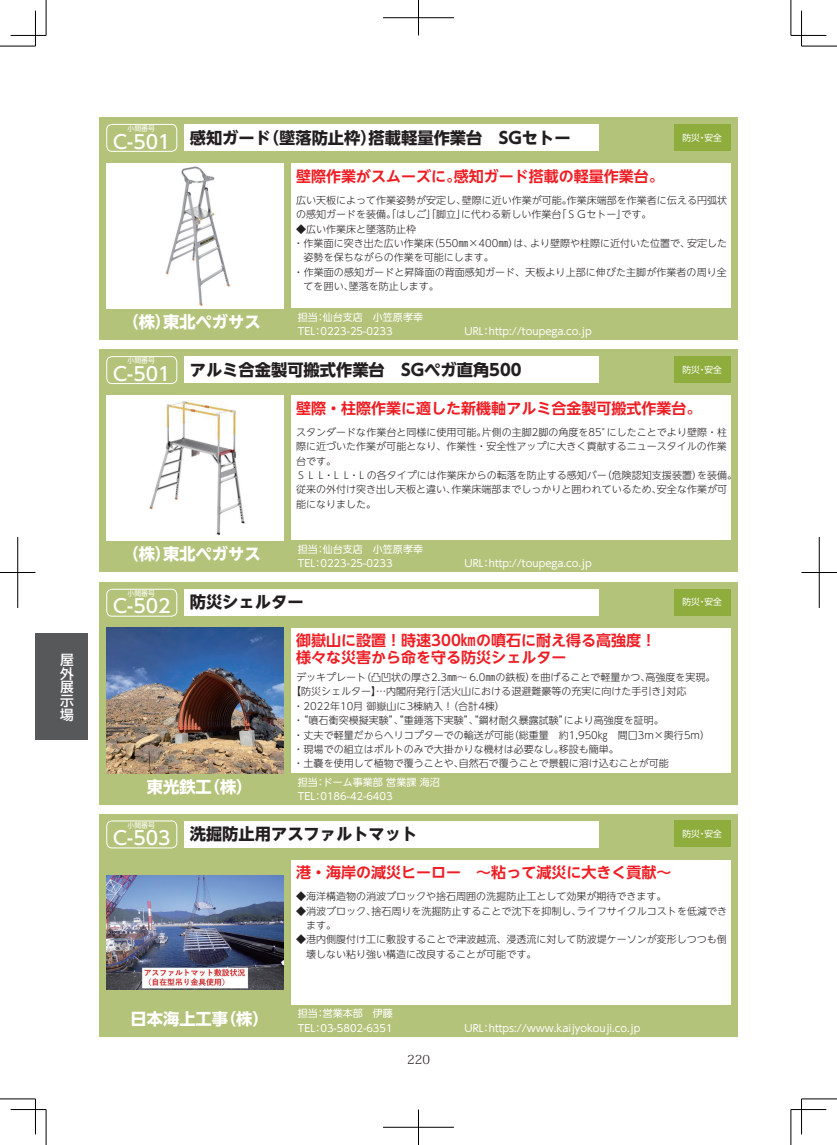
<style>
.page{position:relative;width:837px;height:1145px;background:#fff}
.page>*{position:absolute;margin:0;border:0;box-sizing:border-box;transform-origin:0 0}
.t1{font:700 16.25px "UD Shin Go NT Pro";color:#231f20}
.t2{font:700 16.25px "UD Shin Go NT Pro";color:#fff}
.t3{font:700 15px/16.9px "UD Shin Go NT Pro De";color:#ee1d23}
.t4{font:500 13.75px/13.8px "UD Shin Go Pro";color:#fff;text-align:justify}
.t5{font:300 12.5px "Koz Min Pro";color:#231f20}
.t6{font:300 10px/14.4px "UD Shin Go NT Pro";color:#231f20}
.t7{font:10px "UD Shin Go NT Pro";color:#fff}
.t8{font:8.75px "UD Shin Go NT Pro";color:#fff}
.t9{font:6.88px "UD Shin Go NT Pro";color:#fff}
.s1{font-weight:500;font-size:18.75px;color:#fff}
</style>
<div class="page">
<div style="left:99px;top:813px;width:638px;height:223px;background:#b4c37a"></div>
<div style="left:106px;top:820px;width:71px;height:28px;border:1px solid #fff;border-radius:5px"></div>
<div style="left:673px;top:820px;width:57px;height:27px;background:#8fad3d"></div>
<div style="left:291px;top:859px;width:439px;height:145px;background:#fff"></div>
<div style="left:184px;top:820px;width:415px;height:27px;background:#fff"></div>
<img style="left:106px;top:875px;width:177px;height:114px">
<div style="left:99px;top:582px;width:638px;height:223px;background:#b4c37a"></div>
<div style="left:106px;top:589px;width:71px;height:27px;border:1px solid #fff;border-radius:5px"></div>
<div style="left:673px;top:589px;width:57px;height:26px;background:#8fad3d"></div>
<div style="left:291px;top:628px;width:439px;height:145px;background:#fff"></div>
<div style="left:184px;top:589px;width:415px;height:26px;background:#fff"></div>
<img style="left:106px;top:628px;width:177px;height:145px">
<div style="left:99px;top:349px;width:638px;height:223px;background:#b4c37a"></div>
<div style="left:106px;top:356px;width:71px;height:28px;border:1px solid #fff;border-radius:5px"></div>
<div style="left:673px;top:356px;width:57px;height:27px;background:#8fad3d"></div>
<div style="left:291px;top:395px;width:439px;height:145px;background:#fff"></div>
<div style="left:184px;top:356px;width:415px;height:27px;background:#fff"></div>
<div style="left:106px;top:395px;width:177px;height:145px;background:#fff"></div>
<img style="left:149px;top:400px;width:96px;height:135px">
<div style="left:99px;top:117px;width:638px;height:223px;background:#b4c37a"></div>
<div style="left:106px;top:124px;width:71px;height:28px;border:1px solid #fff;border-radius:5px"></div>
<div style="left:673px;top:124px;width:57px;height:27px;background:#8fad3d"></div>
<div style="left:291px;top:163px;width:439px;height:145px;background:#fff"></div>
<div style="left:184px;top:124px;width:415px;height:27px;background:#fff"></div>
<div style="left:106px;top:163px;width:177px;height:145px;background:#fff"></div>
<img style="left:165px;top:166px;width:66px;height:140px">
<div style="left:35px;top:633px;width:53px;height:106px;background:#57585a"></div>
<hr style="left:0;top:46px;width:35px;height:1px;background:#000">
<hr style="left:801px;top:46px;width:35px;height:1px;background:#000">
<hr style="left:0;top:1098px;width:35px;height:1px;background:#000">
<hr style="left:801px;top:1098px;width:35px;height:1px;background:#000">
<hr style="left:46px;top:0;width:1px;height:35px;background:#000">
<hr style="left:46px;top:1109px;width:1px;height:35px;background:#000">
<hr style="left:790px;top:0;width:1px;height:35px;background:#000">
<hr style="left:790px;top:1109px;width:1px;height:35px;background:#000">
<hr style="left:11px;top:35px;width:35px;height:1px;background:#000">
<hr style="left:790px;top:35px;width:36px;height:1px;background:#000">
<hr style="left:11px;top:1109px;width:35px;height:1px;background:#000">
<hr style="left:790px;top:1109px;width:36px;height:1px;background:#000">
<hr style="left:35px;top:11px;width:1px;height:35px;background:#000">
<hr style="left:35px;top:1098px;width:1px;height:36px;background:#000">
<hr style="left:801px;top:11px;width:1px;height:35px;background:#000">
<hr style="left:801px;top:1098px;width:1px;height:36px;background:#000">
<hr style="left:383px;top:18px;width:71px;height:1px;background:#000">
<hr style="left:418px;top:0;width:1px;height:35px;background:#000">
<hr style="left:383px;top:1127px;width:71px;height:1px;background:#000">
<hr style="left:418px;top:1109px;width:1px;height:35px;background:#000">
<hr style="left:0;top:572px;width:35px;height:1px;background:#000">
<hr style="left:18px;top:537px;width:1px;height:71px;background:#000">
<hr style="left:801px;top:572px;width:35px;height:1px;background:#000">
<hr style="left:818px;top:537px;width:1px;height:71px;background:#000">
<h3 class="t4" style="left:60px;top:652px;width:15px">屋外展示場</h3>
<p class="t9" style="left:127px;top:123px;width:29px">小間番号</p>
<h1 class="t1" style="left:113px;top:124px;width:458px"><span class="s1">C-501</span> 感知ガード（墜落防止枠）搭載軽量作業台　SGセトー</h1>
<h2 class="t3" style="left:296px;top:167px;width:369px">壁際作業がスムーズに。感知ガード搭載の軽量作業台。</h2>
<p class="t8" style="left:682px;top:130px;width:41px">防災・安全</p>
<p class="t6" style="left:296px;top:192px;width:432px">広い天板によって作業姿勢が安定し、壁際に近い作業が可能。作業床端部を作業者に伝える円弧状の感知ガードを装備。「はしご」「脚立」に代わる新しい作業台「ＳＧセトー」です。</p>
<p class="t6" style="left:296px;top:221px;width:121px">◆広い作業床と墜落防止枠</p>
<p class="t6" style="left:293px;top:235px;width:435px">・作業面に突き出た広い作業床（550mm×400mm）は、より壁際や柱際に近付いた位置で、安定した</p>
<p class="t6" style="left:303px;top:250px;width:191px">姿勢を保ちながらの作業を可能にします。</p>
<p class="t6" style="left:293px;top:264px;width:434px">・作業面の感知ガードと昇降面の背面感知ガード、天板より上部に伸びた主脚が作業者の周り全</p>
<p class="t6" style="left:303px;top:279px;width:136px">てを囲い、墜落を防止します。</p>
<h1 class="t2" style="left:122px;top:308px;width:140px">（株）東北ペガサス</h1>
<p class="t7" style="left:298px;top:309px;width:126px">担当：仙台支店　小笠原孝幸</p>
<p class="t7" style="left:298px;top:323px;width:96px">TEL：0223-25-0233</p>
<p class="t7" style="left:464px;top:323px;width:129px">URL：http://toupega.co.jp</p>
<p class="t9" style="left:127px;top:355px;width:29px">小間番号</p>
<h1 class="t1" style="left:113px;top:356px;width:409px"><span class="s1">C-501</span> アルミ合金製可搬式作業台　SGペガ直角500</h1>
<p class="t8" style="left:682px;top:362px;width:41px">防災・安全</p>
<h2 class="t3" style="left:296px;top:399px;width:406px">壁際・柱際作業に適した新機軸アルミ合金製可搬式作業台。</h2>
<p class="t6" style="left:296px;top:424px;width:442px">スタンダードな作業台と同様に使用可能。片側の主脚2脚の角度を85°にしたことでより壁際・柱際に近づいた作業が可能となり、作業性・安全性アップに大きく貢献するニュースタイルの作業台です。<br>ＳＬＬ・ＬＬ・Ｌの各タイプには作業床からの転落を防止する感知バー（危険認知支援装置）を装備。従来の外付け突き出し天板と違い、作業床端部までしっかりと囲われているため、安全な作業が可能になりました。</p>
<h1 class="t2" style="left:122px;top:541px;width:140px">（株）東北ペガサス</h1>
<p class="t7" style="left:298px;top:541px;width:126px">担当：仙台支店　小笠原孝幸</p>
<p class="t7" style="left:298px;top:555px;width:96px">TEL：0223-25-0233</p>
<p class="t7" style="left:464px;top:555px;width:129px">URL：http://toupega.co.jp</p>
<p class="t9" style="left:127px;top:588px;width:29px">小間番号</p>
<h1 class="t1" style="left:113px;top:589px;width:192px"><span class="s1">C-502</span> 防災シェルター</h1>
<h2 class="t3" style="left:296px;top:632px;width:361px">御嶽山に設置！時速300kmの噴石に耐え得る高強度！様々な災害から命を守る防災シェルター</h2>
<p class="t8" style="left:682px;top:595px;width:41px">防災・安全</p>
<p class="t6" style="left:291px;top:669px;width:426px;text-indent:5px">デッキプレート（凸凹状の厚さ2.3mm～ 6.0mmの鉄板）を曲げることで軽量かつ、高強度を実現。【防災シェルター】…内閣府発行「活火山における退避難豪等の充実に向けた手引き」対応・2022年10月 御嶽山に3棟納入！（合計4棟）<br>・“噴石衝突模擬実験”、“重錘落下実験”、“鋼材耐久暴露試験”により高強度を証明。<br>・丈夫で軽量だからヘリコプターでの輸送が可能（総重量　約1,950kg　間口3m×奥行5m）・現場での組立はボルトのみで大掛かりな機材は必要なし。移設も簡単。<br>・土嚢を使用して植物で覆うことや、自然石で覆うことで景観に溶け込むことが可能</p>
<h1 class="t2" style="left:147px;top:773px;width:107px">東光鉄工（株）</h1>
<p class="t7" style="left:298px;top:773px;width:143px">担当：ドーム事業部 営業課 海沼</p>
<p class="t7" style="left:298px;top:788px;width:96px">TEL：0186-42-6403</p>
<p class="t9" style="left:127px;top:819px;width:29px">小間番号</p>
<h1 class="t1" style="left:113px;top:820px;width:305px"><span class="s1">C-503</span> 洗掘防止用アスファルトマット</h1>
<h2 class="t3" style="left:296px;top:863px;width:376px">港・海岸の減災ヒーロー　～粘って減災に大きく貢献～</h2>
<p class="t8" style="left:682px;top:826px;width:41px">防災・安全</p>
<p class="t6" style="left:296px;top:889px;width:371px">◆海洋構造物の消波ブロックや捨石周囲の洗掘防止工として効果が期待できます。</p>
<p class="t6" style="left:306px;top:903px;width:422px;text-indent:-10px">◆消波ブロック、捨石周りを洗掘防止することで沈下を抑制し、ライフサイクルコストを低減できます。</p>
<p class="t6" style="left:306px;top:932px;width:422px;text-indent:-10px">◆港内側腹付け工に敷設することで津波越流、浸透流に対して防波堤ケーソンが変形しつつも倒壊しない粘り強い構造に改良することが可能です。</p>
<h1 class="t2" style="left:130px;top:1005px;width:140px">日本海上工事（株）</h1>
<p class="t7" style="left:298px;top:1005px;width:96px">担当：営業本部　伊藤</p>
<p class="t7" style="left:298px;top:1019px;width:96px">TEL：03-5802-6351</p>
<p class="t7" style="left:464px;top:1019px;width:177px">URL：https://www.kaijyokouji.co.jp</p>
<p class="t5" style="left:407px;top:1050px;width:24px">220</p>
</div>
